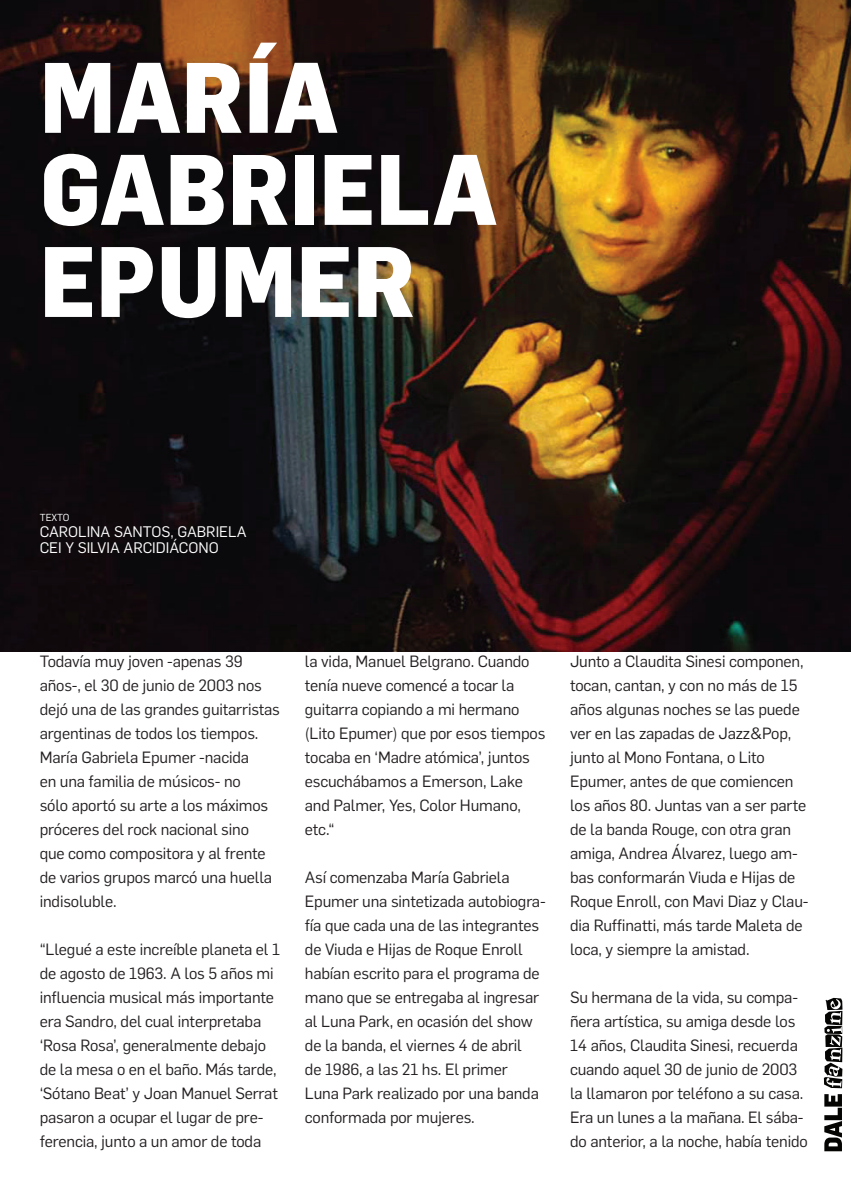
<style>
.page{position:relative;width:851px;height:1191px;background:#fff}
.page>*{position:absolute;margin:0;border:0;box-sizing:border-box;transform-origin:0 0}
.t1{font:800 98px/92px "Flama Semicondensed";color:#fff}
.t2{font:16px/24px "Flama";letter-spacing:-.01em;color:#231f20}
.t3{font:15px/16px "Flama";color:#fff}
.t4{font:10px "Flama";letter-spacing:-.01em;color:#fff}
</style>
<div class="page">
<img style="left:823px;top:1000px;width:20px;height:151px">
<img style="left:824px;top:997px;width:18px;height:37px">
<img style="left:824px;top:1094px;width:17px;height:57px">
<img style="left:0;top:0;width:850px;height:651px">
<h1 class="t1" style="left:40px;top:48px;width:459px">MARÍA<br>GABRIELA<br>EPUMER</h1>
<p class="t4" style="left:40px;top:510px;width:31px">TEXTO</p>
<p class="t3" style="left:40px;top:522px;width:208px">CAROLINA SANTOS, GABRIELA<br>CEI Y SILVIA ARCIDIÁCONO</p>
<p class="t2" style="left:40px;top:648px;width:242px">Todavía muy joven -apenas 39 años-, el 30 de junio de 2003 nos dejó una de las grandes guitarristas argentinas de todos los tiempos.<br>María Gabriela Epumer -nacida<br>en una familia de músicos- no<br>sólo aportó su arte a los máximos próceres del rock nacional sino<br>que como compositora y al frente de varios grupos marcó una huella indisoluble.</p>
<p class="t2" style="left:40px;top:936px;width:242px">“Llegué a este increíble planeta el 1 de agosto de 1963. A los 5 años mi influencia musical más importante era Sandro, del cual interpretaba ‘Rosa Rosa’, generalmente debajo de la mesa o en el baño. Más tarde, ‘Sótano Beat’ y Joan Manuel Serrat pasaron a ocupar el lugar de pre&shy;ferencia, junto a un amor de toda</p>
<p class="t2" style="left:305px;top:648px;width:242px">la vida, Manuel Belgrano. Cuando tenía nueve comencé a tocar la guitarra copiando a mi hermano (Lito Epumer) que por esos tiempos tocaba en ‘Madre atómica’, juntos escuchábamos a Emerson, Lake and Palmer, Yes, Color Humano, etc.“</p>
<p class="t2" style="left:305px;top:864px;width:242px">Así comenzaba María Gabriela<br>Epumer una sintetizada autobiogra&shy;fía que cada una de las integrantes de Viuda e Hijas de Roque Enroll habían escrito para el programa de mano que se entregaba al ingresar al Luna Park, en ocasión del show de la banda, el viernes 4 de abril<br>de 1986, a las 21 hs. El primer<br>Luna Park realizado por una banda conformada por mujeres.</p>
<p class="t2" style="left:570px;top:648px;width:240px">Junto a Claudita Sinesi componen, tocan, cantan, y con no más de 15 años algunas noches se las puede ver en las zapadas de Jazz&amp;Pop, junto al Mono Fontana, o Lito<br>Epumer, antes de que comiencen los años 80. Juntas van a ser parte de la banda Rouge, con otra gran amiga, Andrea Álvarez, luego am&shy;bas conformarán Viuda e Hijas de<br>Roque Enroll, con Mavi Diaz y Clau&shy;dia Ruffinatti, más tarde Maleta de loca, y siempre la amistad.</p>
<p class="t2" style="left:570px;top:984px;width:239px">Su hermana de la vida, su compa&shy;ñera artística, su amiga desde los 14 años, Claudita Sinesi, recuerda cuando aquel 30 de junio de 2003 la llamaron por teléfono a su casa.<br>Era un lunes a la mañana. El sába&shy;do anterior, a la noche, había tenido</p>
</div>
